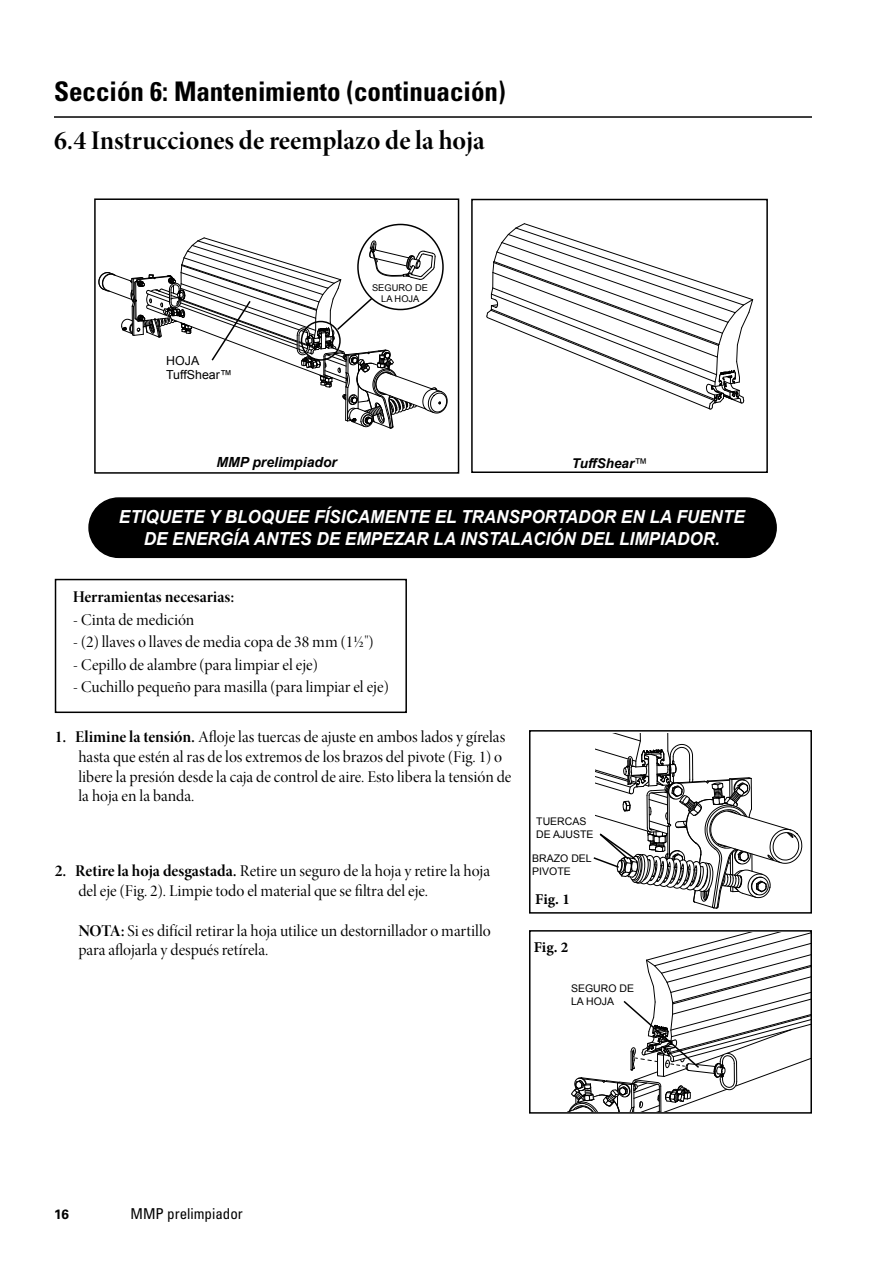
<style>
.page{position:relative;width:893px;height:1263px;background:#fff}
.page>*{position:absolute;margin:0;border:0;box-sizing:border-box;transform-origin:0 0}
.t1{font:700 condensed 27px "Univers LT Std";color:#000}
.t2{font:27px "Minion Pro Bold Disp";color:#000}
.t3{font:italic 700 18px/21.6px "Arial";color:#fff;text-align:center;scale:.95 1}
.t4{font:16.5px/19.8px "Minion Pro Disp";color:#000}
.t5{font:16.5px "Minion Pro Bold Disp";color:#000}
.t6{font:condensed 15px "Univers LT Std";color:#000}
.t7{font:700 15px "Minion Pro";letter-spacing:-.005em;color:#000}
.t8{font:italic 700 13.95px "Arial";color:#000}
.t9{font:italic 700 13.5px "Arial";color:#000}
.t10{font:700 13.5px "Univers LT Std";color:#000}
.t11{font:12.45px/14.9px "Arial";color:#000}
.t12{font:10.5px/12.6px "Arial";color:#000}
.t13{font:9.3px/10.8px "Arial";color:#000;text-align:center}
.s1{font-weight:400;font-style:normal}
.s2{font-family:"Minion Pro Bold Disp"}
</style>
<div class="page">
<hr style="left:54px;top:116px;width:758px;height:2px;background:#000">
<div style="left:471px;top:199px;width:297px;height:274px;border:2px solid #000"></div>
<div style="left:55px;top:579px;width:352px;height:134px;border:2px solid #000"></div>
<svg style="left:486px;top:223px;width:268px;height:187px"></svg>
<div style="left:89px;top:498px;width:687px;height:59px;background:#000;border-radius:30px"></div>
<div style="left:88px;top:497px;width:689px;height:61px;border:2px solid #000;border-radius:30px"></div>
<div style="left:94px;top:198px;width:365px;height:276px;border:2px solid #000"></div>
<svg style="left:98px;top:237px;width:350px;height:192px"></svg>
<div style="left:357px;top:224px;width:87px;height:86px;border:2px solid #000;border-radius:50%"></div>
<div style="left:301px;top:321px;width:40px;height:40px;border:2px solid #000;border-radius:50%"></div>
<div style="left:529px;top:730px;width:283px;height:184px;border:2px solid #000"></div>
<div style="left:529px;top:930px;width:283px;height:184px;border:2px solid #000"></div>
<svg style="left:593px;top:733px;width:210px;height:176px"></svg>
<svg style="left:567px;top:932px;width:245px;height:181px"></svg>
<h1 class="t1" style="left:54px;top:74px;width:453px">Sección 6: Mantenimiento (continuación)</h1>
<h1 class="t2" style="left:54px;top:122px;width:432px">6.4 Instrucciones de reemplazo de la hoja</h1>
<p class="t11" style="left:166px;top:353px;width:68px">HOJA<br>TuffShear™</p>
<p class="t8" style="left:216px;top:453px;width:122px">MMP prelimpiador</p>
<p class="t13" style="left:372px;top:282px;width:57px">SEGURO DE<br>LA HOJA</p>
<p class="t9" style="left:572px;top:454px;width:78px">TuffShear<span class="s1">™</span></p>
<p class="t3" style="left:119px;top:507px;width:660px">ETIQUETE Y BLOQUEE FÍSICAMENTE EL TRANSPORTADOR EN LA FUENTE<br>DE ENERGÍA ANTES DE EMPEZAR LA INSTALACIÓN DEL LIMPIADOR.</p>
<p class="t5" style="left:73px;top:586px;width:163px">Herramientas necesarias:</p>
<p class="t4" style="left:73px;top:610px;width:123px">- Cinta de medición</p>
<p class="t4" style="left:73px;top:632px;width:302px">- (2) llaves o llaves de media copa de 38 mm (1½")</p>
<p class="t4" style="left:73px;top:655px;width:247px">- Cepillo de alambre (para limpiar el eje)</p>
<p class="t4" style="left:73px;top:678px;width:317px">- Cuchillo pequeño para masilla (para limpiar el eje)</p>
<p class="t4" style="left:78px;top:727px;width:435px;text-indent:-24px"><span class="s2">1. Elimine la tensión.</span> Afloje las tuercas de ajuste en ambos lados y gírelas hasta que estén al ras de los extremos de los brazos del pivote (Fig. 1) o libere la presión desde la caja de control de aire. Esto libera la tensión de la hoja en la banda.</p>
<p class="t4" style="left:78px;top:861px;width:413px;text-indent:-24px"><span class="s2">2. Retire la hoja desgastada.</span> Retire un seguro de la hoja y retire la hoja del eje (Fig. 2). Limpie todo el material que se filtra del eje.</p>
<p class="t4" style="left:78px;top:921px;width:414px"><span class="s2">NOTA:</span> Si es difícil retirar la hoja utilice un destornillador o martillo para aflojarla y después retírela.</p>
<p class="t12" style="left:536px;top:815px;width:59px">TUERCAS<br>DE AJUSTE</p>
<p class="t12" style="left:532px;top:852px;width:61px">BRAZO DEL<br>PIVOTE</p>
<p class="t7" style="left:535px;top:889px;width:36px">Fig. 1</p>
<p class="t7" style="left:534px;top:936px;width:36px">Fig. 2</p>
<p class="t12" style="left:571px;top:982px;width:65px">SEGURO DE<br>LA HOJA</p>
<p class="t10" style="left:54px;top:1206px;width:17px">16</p>
<p class="t6" style="left:130px;top:1204px;width:114px">MMP prelimpiador</p>
</div>
